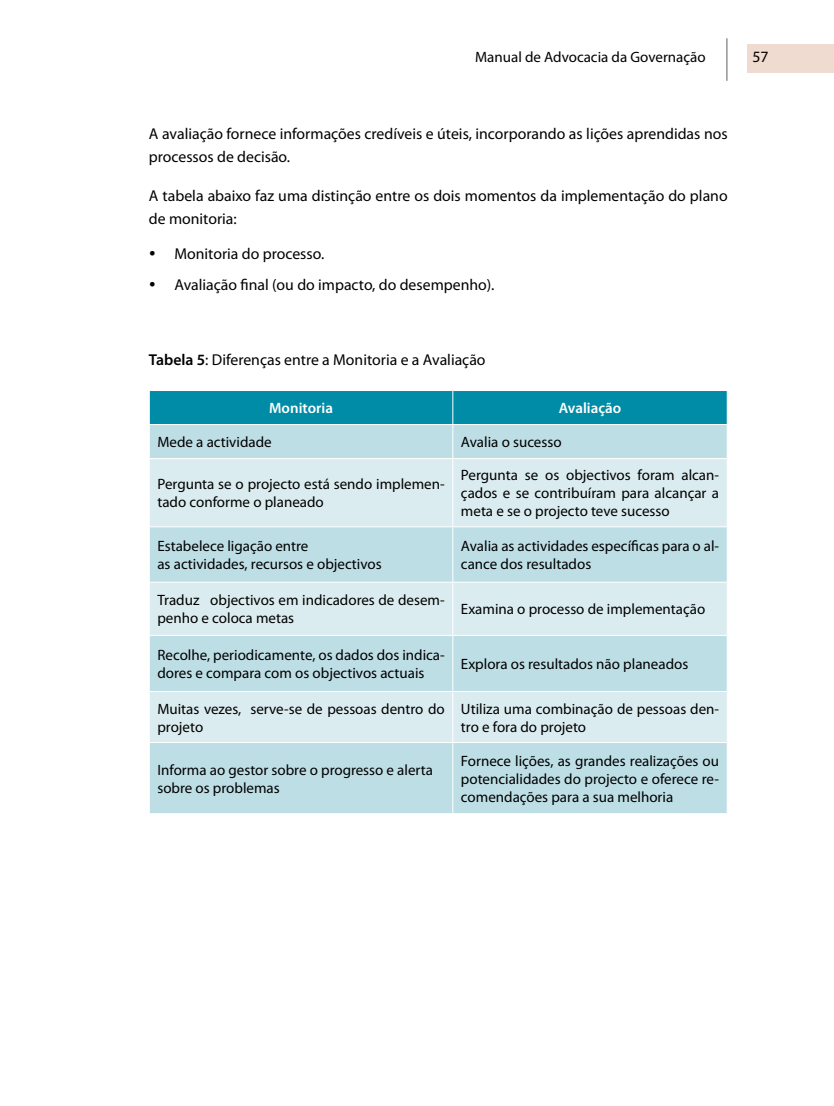
<style>
.page{position:relative;width:834px;height:1106px;background:#fff}
.page>*{position:absolute;margin:0;border:0;box-sizing:border-box;transform-origin:0 0}
.t1{font:15.75px/22.5px "Myriad Pro";color:#000}
.t2{font:15px/18px "Myriad Pro";color:#000}
.t3{font:600 15px "Myriad Pro";color:#fff}
.s1{font-weight:600}
</style>
<div class="page">
<div style="left:747px;top:44px;width:86px;height:29px;background:#efdbcf"></div>
<hr style="left:726px;top:38px;width:1px;height:43px;background:#939598">
<div style="left:150px;top:391px;width:576px;height:33px;background:#008ca7"></div>
<div style="left:150px;top:425px;width:576px;height:388px;background:#bedee6"></div>
<svg style="left:150px;top:459px;width:576px;height:283px;background:#cfe6ec"></svg>
<hr style="left:452px;top:391px;width:1px;height:33px;background:#fff">
<hr style="left:452px;top:425px;width:1px;height:33px;background:#fff">
<hr style="left:149px;top:458px;width:304px;height:1px;background:#fff">
<hr style="left:453px;top:458px;width:274px;height:1px;background:#fff">
<hr style="left:452px;top:459px;width:1px;height:67px;background:#fff">
<hr style="left:149px;top:526px;width:304px;height:1px;background:#fff">
<hr style="left:453px;top:526px;width:274px;height:1px;background:#fff">
<hr style="left:452px;top:527px;width:1px;height:55px;background:#fff">
<hr style="left:149px;top:582px;width:304px;height:1px;background:#fff">
<hr style="left:453px;top:582px;width:274px;height:1px;background:#fff">
<hr style="left:452px;top:582px;width:1px;height:53px;background:#fff">
<hr style="left:149px;top:635px;width:304px;height:1px;background:#fff">
<hr style="left:453px;top:635px;width:274px;height:1px;background:#fff">
<hr style="left:452px;top:636px;width:1px;height:55px;background:#fff">
<hr style="left:149px;top:691px;width:304px;height:1px;background:#fff">
<hr style="left:453px;top:691px;width:274px;height:1px;background:#fff">
<hr style="left:452px;top:692px;width:1px;height:50px;background:#fff">
<hr style="left:149px;top:742px;width:304px;height:1px;background:#fff">
<hr style="left:453px;top:742px;width:274px;height:1px;background:#fff">
<hr style="left:452px;top:743px;width:1px;height:70px;background:#fff">
<p class="t2" style="left:475px;top:48px;width:232px">Manual de Advocacia da Governação</p>
<p class="t1" style="left:752px;top:46px;width:18px">57</p>
<p class="t1" style="left:149px;top:123px;width:580px">A avaliação fornece informações credíveis e úteis, incorporando as lições aprendidas nos processos de decisão.</p>
<p class="t1" style="left:149px;top:185px;width:580px">A tabela abaixo faz uma distinção entre os dois momentos da implementação do plano de monitoria:</p>
<p class="t1" style="left:174px;top:238px;width:321px;line-height:31px">Monitoria do processo.<br>Avaliação final (ou do impacto, do desempenho).</p>
<p class="t1" style="left:149px;top:348px;width:338px"><span class="s1">Tabela 5</span>: Diferenças entre a Monitoria e a Avaliação</p>
<p class="t3" style="left:269px;top:398px;width:65px">Monitoria</p>
<p class="t3" style="left:558px;top:398px;width:64px">Avaliação</p>
<p class="t2" style="left:157px;top:433px;width:116px">Mede a actividade</p>
<p class="t2" style="left:461px;top:433px;width:102px">Avalia o sucesso</p>
<p class="t2" style="left:157px;top:475px;width:289px">Pergunta se o projecto está sendo implemen&shy;tado conforme o planeado</p>
<p class="t2" style="left:461px;top:466px;width:259px;text-align:justify">Pergunta se os objectivos foram alcan&shy;çados e se contribuíram para alcançar a meta e se o projecto teve sucesso</p>
<p class="t2" style="left:157px;top:537px;width:226px">Estabelece ligação entre<br>as actividades, recursos e objectivos</p>
<p class="t2" style="left:461px;top:537px;width:260px">Avalia as actividades específicas para o al&shy;cance dos resultados</p>
<p class="t2" style="left:157px;top:591px;width:289px">Traduz objectivos em indicadores de desem&shy;penho e coloca metas</p>
<p class="t2" style="left:461px;top:600px;width:246px">Examina o processo de implementação</p>
<p class="t2" style="left:157px;top:646px;width:289px">Recolhe, periodicamente, os dados dos indica&shy;dores e compara com os objectivos actuais</p>
<p class="t2" style="left:461px;top:655px;width:229px">Explora os resultados não planeados</p>
<p class="t2" style="left:157px;top:699px;width:289px">Muitas vezes, serve-se de pessoas dentro do projeto</p>
<p class="t2" style="left:461px;top:699px;width:260px">Utiliza uma combinação de pessoas den&shy;tro e fora do projeto</p>
<p class="t2" style="left:157px;top:760px;width:277px">I nforma ao gestor sobre o progresso e alerta sobre os problemas</p>
<p class="t2" style="left:461px;top:751px;width:260px;text-align:justify">Fornece lições, as grandes realizações ou potencialidades do projecto e oferece re&shy;comendações para a sua melhoria</p>
</div>
